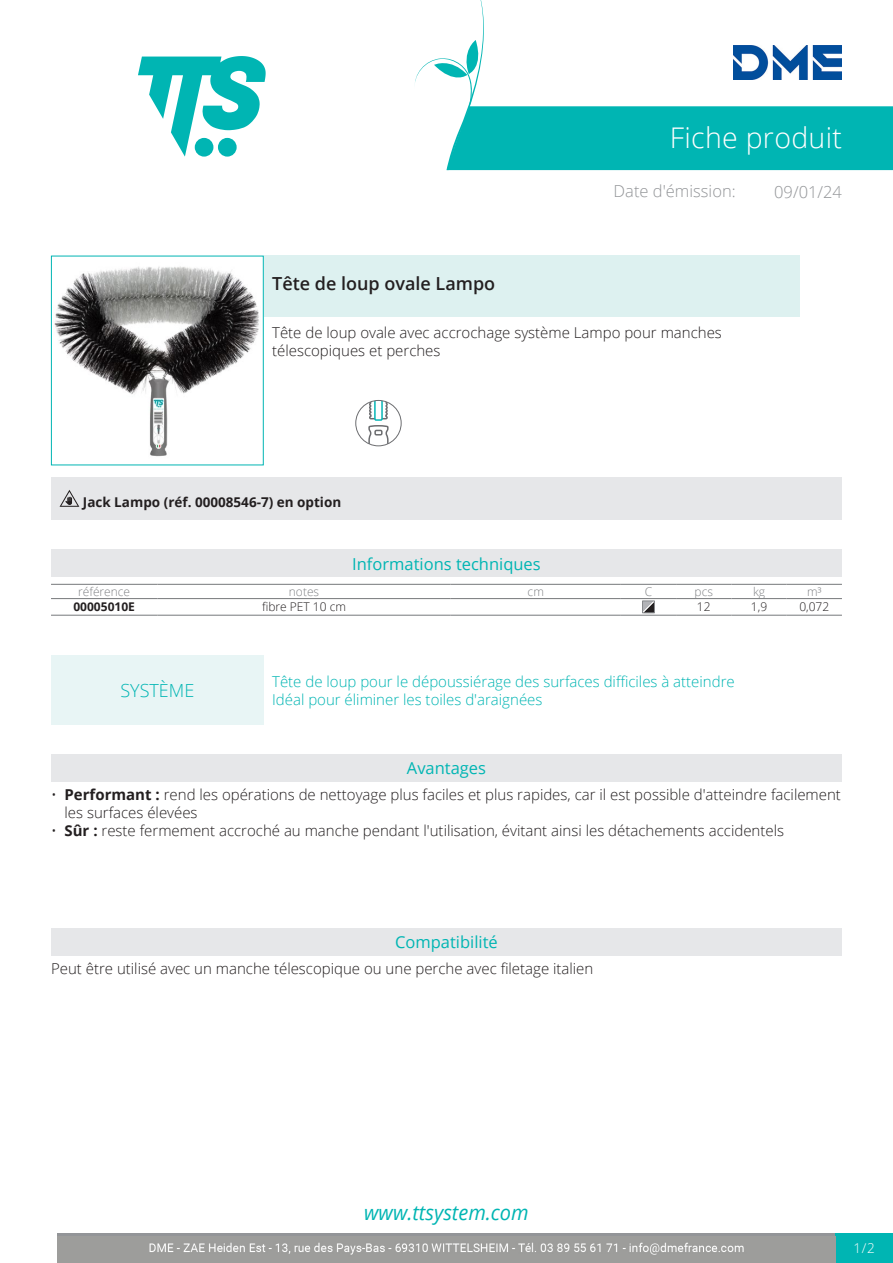
<style>
.page{position:relative;width:893px;height:1263px;background:#fff}
.page>*{position:absolute;margin:0;border:0;box-sizing:border-box;transform-origin:0 0}
.Titolo1{font:300 28.5px "Open Sans";letter-spacing:.01em;color:#fff}
.t1{font:italic 20.85px "Open Sans";color:#00b5b3;scale:.96 1}
.Nome{font:600 18px "Open Sans";color:#231f20}
.Titolo15{font:300 18px "Open Sans";color:#00b5b3}
.Titolo2{font:300 16.5px "Open Sans";color:#939598}
.Titolo3{font:16.5px "Open Sans";color:#00b5b3}
.Titolo9{font:16.5px "Open Sans";color:#00b5b3}
.Titolo8{font:16.5px "Open Sans";color:#00b5b3}
.Descrizione{font:300 15px/18px "Open Sans";color:#231f20}
.Compatibilità{font:300 15px "Open Sans";color:#231f20}
.DefinizioneSistema{font:300 15px "Open Sans";color:#00b5b3}
.IdealePer{font:300 15px "Open Sans";color:#00b5b3}
.NotaProd{font:700 13.5px "Open Sans";color:#231f20}
.t2{font:300 13.5px "Open Sans";color:#fff}
.TabTecnica_Intestazione{font:300 12px "Open Sans";color:#808285}
.TabTecnica_Corpo{font:300 12px "Open Sans";color:#231f20}
.TabTecnica_Codice{font:700 12px "Open Sans";color:#231f20}
.s1{font-weight:700}
</style>
<div class="page">
<svg style="left:138px;top:56px;width:128px;height:101px"></svg>
<div style="left:57px;top:1233px;width:779px;height:30px;background:#9d9d9b"></div>
<div style="left:836px;top:1233px;width:57px;height:30px;background:#00b5b3"></div>
<svg style="left:415px;top:0;width:478px;height:170px"></svg>
<div style="left:51px;top:256px;width:213px;height:209px;border:1px solid #00b5b3"></div>
<img style="left:54px;top:266px;width:205px;height:191px">
<div style="left:264px;top:256px;width:535px;height:61px;background:#ddf1f0"></div>
<svg style="left:365px;top:400px;width:27px;height:46px"></svg>
<div style="left:356px;top:400px;width:45px;height:46px;border:1px solid #6c6d70;border-radius:50%"></div>
<div style="left:51px;top:477px;width:791px;height:42px;background:#e6e7e9"></div>
<svg style="left:60px;top:490px;width:19px;height:17px"></svg>
<div style="left:51px;top:549px;width:791px;height:28px;background:#e6e7e9"></div>
<hr style="left:51px;top:584px;width:106px;height:1px;background:#76787b">
<hr style="left:51px;top:598px;width:106px;height:1px;background:#76787b">
<hr style="left:157px;top:584px;width:294px;height:1px;background:#76787b">
<hr style="left:157px;top:598px;width:294px;height:1px;background:#76787b">
<hr style="left:451px;top:584px;width:170px;height:1px;background:#76787b">
<hr style="left:451px;top:598px;width:170px;height:1px;background:#76787b">
<hr style="left:621px;top:584px;width:55px;height:1px;background:#76787b">
<hr style="left:621px;top:598px;width:55px;height:1px;background:#76787b">
<hr style="left:676px;top:584px;width:55px;height:1px;background:#76787b">
<hr style="left:676px;top:598px;width:55px;height:1px;background:#76787b">
<hr style="left:731px;top:584px;width:56px;height:1px;background:#76787b">
<hr style="left:731px;top:598px;width:56px;height:1px;background:#76787b">
<hr style="left:787px;top:584px;width:55px;height:1px;background:#76787b">
<hr style="left:787px;top:598px;width:55px;height:1px;background:#76787b">
<hr style="left:51px;top:615px;width:106px;height:1px;background:#76787b">
<hr style="left:157px;top:615px;width:294px;height:1px;background:#76787b">
<hr style="left:451px;top:615px;width:170px;height:1px;background:#76787b">
<hr style="left:621px;top:615px;width:55px;height:1px;background:#76787b">
<hr style="left:676px;top:615px;width:55px;height:1px;background:#76787b">
<hr style="left:731px;top:615px;width:56px;height:1px;background:#76787b">
<hr style="left:787px;top:615px;width:55px;height:1px;background:#76787b">
<svg style="left:644px;top:603px;width:8px;height:8px"></svg>
<div style="left:642px;top:601px;width:12px;height:12px;border:1px solid #87898c"></div>
<div style="left:51px;top:656px;width:213px;height:69px;background:#e8f5f5"></div>
<div style="left:51px;top:754px;width:791px;height:28px;background:#e6e7e9"></div>
<div style="left:51px;top:928px;width:791px;height:28px;background:#e6e7e9"></div>
<img style="left:149px;top:1242px;width:595px;height:13px">
<p class="Titolo1" style="left:670px;top:118px;width:174px">Fiche produit</p>
<p class="Titolo2" style="left:614px;top:180px;width:124px">Date d'émission:</p>
<p class="Titolo2" style="left:774px;top:180px;width:69px">09/01/24</p>
<p class="Nome" style="left:272px;top:271px;width:225px">Tête de loup ovale Lampo</p>
<p class="Descrizione" style="left:272px;top:323px;width:451px">Tête de loup ovale avec accrochage système Lampo pour manches télescopiques et perches</p>
<p class="NotaProd" style="left:83px;top:492px;width:260px">Jack Lampo (réf. 00008546-7) en option</p>
<p class="Titolo3" style="left:352px;top:552px;width:190px">Informations techniques</p>
<p class="TabTecnica_Intestazione" style="left:78px;top:583px;width:54px">référence</p>
<p class="TabTecnica_Intestazione" style="left:289px;top:583px;width:32px">notes</p>
<p class="TabTecnica_Intestazione" style="left:528px;top:583px;width:18px">cm</p>
<p class="TabTecnica_Intestazione" style="left:645px;top:583px;width:9px">C</p>
<p class="TabTecnica_Intestazione" style="left:694px;top:583px;width:20px">pcs</p>
<p class="TabTecnica_Intestazione" style="left:753px;top:583px;width:14px">kg</p>
<p class="TabTecnica_Intestazione" style="left:807px;top:583px;width:16px">m³</p>
<p class="TabTecnica_Codice" style="left:73px;top:599px;width:63px">00005010E</p>
<p class="TabTecnica_Corpo" style="left:262px;top:599px;width:85px">fibre PET 10 cm</p>
<p class="TabTecnica_Corpo" style="left:697px;top:599px;width:15px">12</p>
<p class="TabTecnica_Corpo" style="left:751px;top:599px;width:18px">1,9</p>
<p class="TabTecnica_Corpo" style="left:799px;top:599px;width:31px">0,072</p>
<p class="Titolo15" style="left:120px;top:678px;width:75px">SYSTÈME</p>
<p class="DefinizioneSistema" style="left:272px;top:671px;width:464px">Tête de loup pour le dépoussiérage des surfaces difficiles à atteindre</p>
<p class="IdealePer" style="left:272px;top:689px;width:272px">Idéal pour éliminer les toiles d'araignées</p>
<p class="Titolo8" style="left:407px;top:757px;width:81px">Avantages</p>
<p class="Descrizione" style="left:65px;top:785px;width:778px;text-indent:-14px">• <span class="s1">Performant :</span> rend les opérations de nettoyage plus faciles et plus rapides, car il est possible d'atteindre facilement les surfaces élevées</p>
<p class="Descrizione" style="left:51px;top:821px;width:734px">• <span class="s1">Sûr :</span> reste fermement accroché au manche pendant l'utilisation, évitant ainsi les détachements accidentels</p>
<p class="Titolo9" style="left:395px;top:931px;width:104px">Compatibilité</p>
<p class="Compatibilità" style="left:51px;top:958px;width:544px">Peut être utilisé avec un manche télescopique ou une perche avec filetage italien</p>
<h2 class="t1" style="left:364px;top:1198px;width:173px">www.ttsystem.com</h2>
<p class="t2" style="left:854px;top:1239px;width:23px">1/2</p>
</div>
